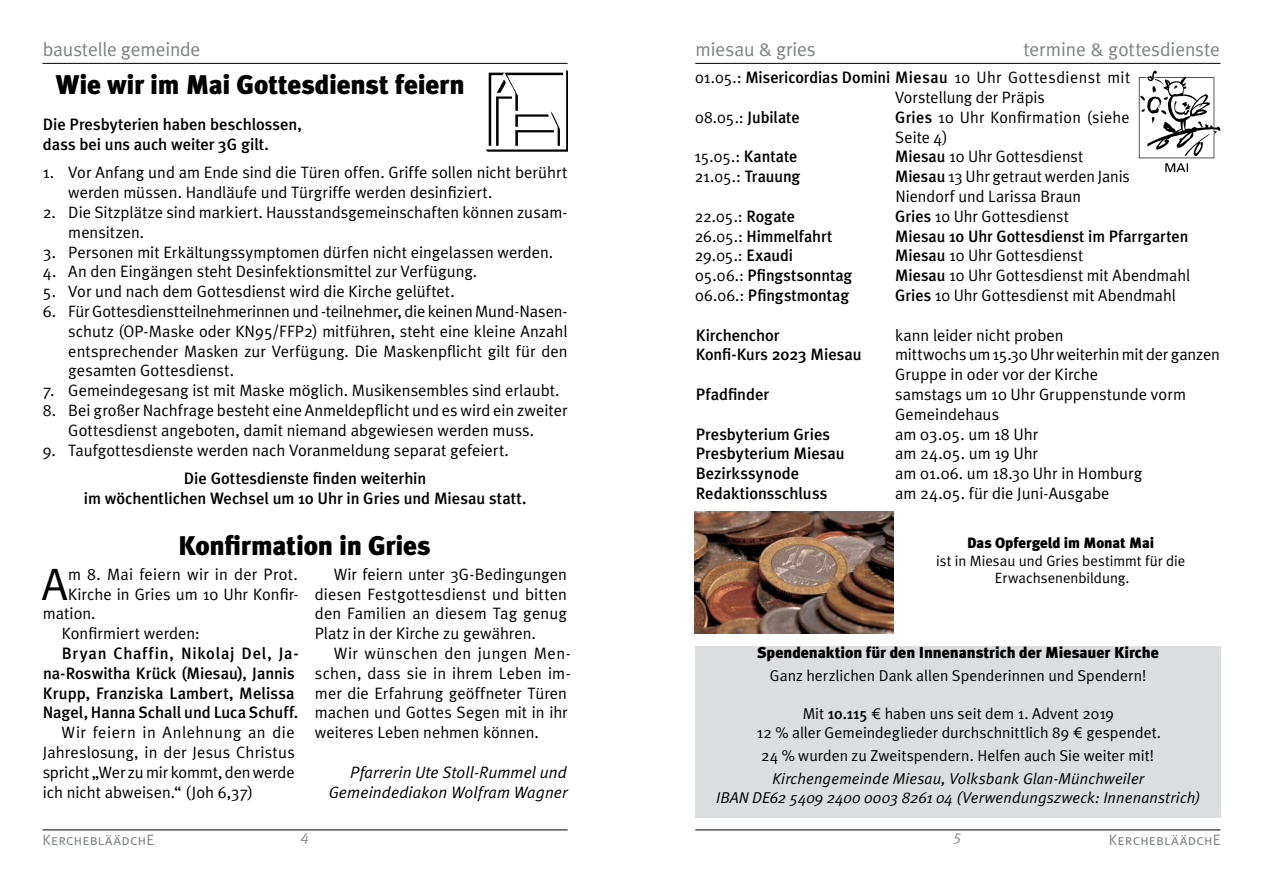
<style>
.page{position:relative;width:1263px;height:893px;background:#fff}
.page>*{position:absolute;margin:0;border:0;box-sizing:border-box;transform-origin:0 0}
.t1{font:45.3px "Meta Plus Normal";color:#000}
.t2{font:900 27px "Meta Plus";letter-spacing:-.01em;color:#000}
.t3{font:19.5px "Meta Plus Normal";letter-spacing:-.01em;color:#808285}
.t4{font:16.5px/19.8px "Meta Plus Normal";color:#000}
.t5{font:500 16.5px/19.8px "Meta Plus";color:#000}
.t6{font:italic 16.5px/19.8px "Meta Plus Normal";letter-spacing:.005em;color:#000;text-align:right}
.t7{font:15.75px/18.9px "Meta Plus Normal";color:#000;text-align:center}
.t8{font:italic 15.75px/18.9px "Meta Plus Normal";letter-spacing:.005em;color:#000;text-align:center}
.t9{font:900 15.75px "Meta Plus";color:#000}
.t10{font:15px "Meta Plus Normal Caps";letter-spacing:.015em;color:#808285}
.t11{font:italic 15px "Meta Plus Normal";color:#808285}
.t12{font:14.85px/17.9px "Meta Plus Normal";color:#000;text-align:center}
.t13{font:900 14.85px "Meta Plus";letter-spacing:-.005em;color:#000}
.s1{font-family:"Meta Plus";font-weight:500}
.s2{font-family:"Meta Plus Normal";font-weight:400}
.s3{font-family:"Meta Euro"}
</style>
<div class="page">
<hr style="left:43px;top:830px;width:525px;height:1px;background:#000">
<hr style="left:695px;top:830px;width:525px;height:1px;background:#000">
<hr style="left:43px;top:63px;width:525px;height:1px;background:#000">
<hr style="left:695px;top:63px;width:525px;height:1px;background:#000">
<img style="left:486px;top:70px;width:82px;height:82px">
<img style="left:1139px;top:70px;width:81px;height:102px">
<div style="left:696px;top:646px;width:525px;height:171px;background:#dcddde"></div>
<img style="left:695px;top:512px;width:199px;height:121px">
<p class="t3" style="left:43px;top:38px;width:159px">baustelle gemeinde</p>
<p class="t3" style="left:696px;top:38px;width:122px">miesau &amp; gries</p>
<p class="t3" style="left:1023px;top:38px;width:198px">termine &amp; gottesdienste</p>
<p class="t4" style="left:895px;top:67px;width:237px;text-indent:-200px">01.05.: <span class="s1">Misericordias Domini Miesau</span> 10 Uhr Gottesdienst mit<br>Vorstellung der Präpis</p>
<p class="t5" style="left:695px;top:107px;width:106px"><span class="s2">08.05.:</span> Jubilate</p>
<p class="t4" style="left:895px;top:107px;width:236px"><span class="s1">Gries</span> 10 Uhr Konfirmation (siehe<br>Seite 4)</p>
<p class="t4" style="left:694px;top:147px;width:104px">15.05.: <span class="s1">Kantate</span></p>
<p class="t4" style="left:895px;top:147px;width:190px"><span class="s1">Miesau</span> 10 Uhr Gottesdienst</p>
<p class="t4" style="left:695px;top:166px;width:107px">21.05.: <span class="s1">Trauung</span></p>
<p class="t4" style="left:895px;top:166px;width:236px"><span class="s1">Miesau</span> 13 Uhr getraut werden Janis<br>Niendorf und Larissa Braun</p>
<p class="t4" style="left:695px;top:206px;width:102px">22.05.: <span class="s1">Rogate</span></p>
<p class="t4" style="left:895px;top:206px;width:175px"><span class="s1">Gries</span> 10 Uhr Gottesdienst</p>
<p class="t5" style="left:695px;top:226px;width:139px"><span class="s2">26.05.:</span> Himmelfahrt</p>
<p class="t5" style="left:895px;top:226px;width:295px">Miesau 10 Uhr Gottesdienst im Pfarrgarten</p>
<p class="t4" style="left:695px;top:246px;width:100px">29.05.: <span class="s1">Exaudi</span></p>
<p class="t4" style="left:895px;top:246px;width:190px"><span class="s1">Miesau</span> 10 Uhr Gottesdienst</p>
<p class="t5" style="left:695px;top:265px;width:159px"><span class="s2">05.06.:</span> Pfingstsonntag</p>
<p class="t4" style="left:895px;top:265px;width:296px"><span class="s1">Miesau</span> 10 Uhr Gottesdienst mit Abendmahl</p>
<p class="t5" style="left:695px;top:285px;width:155px"><span class="s2">06.06.:</span> Pfingstmontag</p>
<p class="t4" style="left:895px;top:285px;width:282px"><span class="s1">Gries</span> 10 Uhr Gottesdienst mit Abendmahl</p>
<p class="t5" style="left:696px;top:325px;width:85px">Kirchenchor</p>
<p class="t4" style="left:895px;top:325px;width:170px">kann leider nicht proben</p>
<p class="t5" style="left:696px;top:345px;width:168px">Konfi-Kurs 2023 Miesau</p>
<p class="t4" style="left:895px;top:345px;width:326px">mittwochs um 15.30 Uhr weiterhin mit der ganzen<br>Gruppe in oder vor der Kirche</p>
<p class="t5" style="left:696px;top:384px;width:75px">Pfadfinder</p>
<p class="t4" style="left:895px;top:384px;width:293px">samstags um 10 Uhr Gruppenstunde vorm<br>Gemeindehaus</p>
<p class="t5" style="left:696px;top:424px;width:136px">Presbyterium Gries</p>
<p class="t4" style="left:895px;top:424px;width:144px">am 03.05. um 18 Uhr</p>
<p class="t5" style="left:696px;top:444px;width:151px">Presbyterium Miesau</p>
<p class="t4" style="left:895px;top:444px;width:144px">am 24.05. um 19 Uhr</p>
<p class="t5" style="left:696px;top:463px;width:105px">Bezirkssynode</p>
<p class="t4" style="left:895px;top:463px;width:248px">am 01.06. um 18.30 Uhr in Homburg</p>
<p class="t5" style="left:696px;top:483px;width:133px">Redaktionsschluss</p>
<p class="t4" style="left:895px;top:483px;width:216px">am 24.05. für die Juni-Ausgabe</p>
<h2 class="t2" style="left:56px;top:69px;width:411px">Wie wir im Mai Gottesdienst feiern</h2>
<p class="t5" style="left:43px;top:114px;width:261px">Die Presbyterien haben beschlossen, dass bei uns auch weiter 3G gilt.</p>
<p class="t4" style="left:68px;top:163px;width:501px;text-indent:-25px">1. Vor Anfang und am Ende sind die Türen offen. Griffe sollen nicht berührt werden müssen. Handläufe und Türgriffe werden desinfiziert.</p>
<p class="t4" style="left:68px;top:202px;width:501px;text-indent:-25px">2. Die Sitzplätze sind markiert. Hausstandsgemeinschaften können zusam&shy;mensitzen.</p>
<p class="t4" style="left:43px;top:242px;width:512px">3. Personen mit Erkältungssymptomen dürfen nicht eingelassen werden.</p>
<p class="t4" style="left:43px;top:262px;width:436px">4. An den Eingängen steht Desinfektionsmittel zur Verfügung.</p>
<p class="t4" style="left:43px;top:281px;width:413px">5. Vor und nach dem Gottesdienst wird die Kirche gelüftet.</p>
<p class="t4" style="left:68px;top:301px;width:501px;text-align:justify;text-indent:-25px">6. Für Gottesdienstteilnehmerinnen und -teilnehmer, die keinen Mund-Nasen&shy;schutz (OP-Maske oder KN95/FFP2) mitführen, steht eine kleine Anzahl entsprechender Masken zur Verfügung. Die Maskenpflicht gilt für den gesamten Gottesdienst.</p>
<p class="t4" style="left:43px;top:380px;width:518px">7. Gemeindegesang ist mit Maske möglich. Musikensembles sind erlaubt.</p>
<p class="t4" style="left:43px;top:400px;width:526px;text-align:center">8. Bei großer Nachfrage besteht eine Anmeldepflicht und es wird ein zweiter<br>Gottesdienst angeboten, damit niemand abgewiesen werden muss.</p>
<p class="t4" style="left:43px;top:440px;width:468px">9. Taufgottesdienste werden nach Voranmeldung separat gefeiert.</p>
<p class="t5" style="left:84px;top:468px;width:444px;text-align:center">Die Gottesdienste finden weiterhin<br>im wöchentlichen Wechsel um 10 Uhr in Gries und Miesau statt.</p>
<h2 class="t2" style="left:178px;top:530px;width:254px">Konfirmation in Gries</h2>
<h1 class="t1" style="left:42px;top:558px;width:27px">A</h1>
<p class="t4" style="left:68px;top:564px;width:231px">m 8. Mai feiern wir in der Prot.</p>
<p class="t13" style="left:967px;top:534px;width:189px">Das Opfergeld im Monat Mai</p>
<p class="t12" style="left:936px;top:551px;width:251px">ist in Miesau und Gries bestimmt für die<br>Erwachsenenbildung.</p>
<p class="t4" style="left:315px;top:564px;width:254px;text-align:justify;text-indent:19px">Wir feiern unter 3G-Bedingungen diesen Festgottesdienst und bitten den Familien an diesem Tag genug Platz in der Kirche zu gewähren.</p>
<p class="t4" style="left:315px;top:643px;width:257px;text-indent:19px">Wir wünschen den jungen Men&shy;schen, dass sie in ihrem Leben im&shy;mer die Erfahrung geöffneter Türen machen und Gottes Segen mit in ihr weiteres Leben nehmen können.</p>
<p class="t6" style="left:329px;top:762px;width:240px">Pfarrerin Ute Stoll-Rummel und<br>Gemeindediakon Wolfram Wagner</p>
<p class="t4" style="left:68px;top:584px;width:232px">Kirche in Gries um 10 Uhr Konfir-</p>
<p class="t4" style="left:43px;top:603px;width:54px">mation.</p>
<p class="t4" style="left:62px;top:623px;width:139px">Konfirmiert werden:</p>
<p class="t5" style="left:43px;top:643px;width:258px;text-indent:19px">Bryan Chaffin, Nikolaj Del, Ja&shy;na-Roswitha Krück (Miesau), Jannis Krupp, Franziska Lambert, Melissa Nagel, Hanna Schall und Luca Schuff.</p>
<p class="t4" style="left:43px;top:722px;width:254px;text-align:justify;text-indent:19px">Wir feiern in Anlehnung an die Jahreslosung, in der Jesus Christus spricht „Wer zu mir kommt, den werde ich nicht abweisen.“ (Joh 6,37)</p>
<p class="t9" style="left:757px;top:643px;width:403px">Spendenaktion für den Innenanstrich der Miesauer Kirche</p>
<p class="t7" style="left:770px;top:666px;width:378px">Ganz herzlichen Dank allen Spenderinnen und Spendern!</p>
<p class="t7" style="left:757px;top:704px;width:406px">Mit <span class="s1">10.115</span> <span class="s3">1</span> haben uns seit dem 1. Advent 2019<br>12 % aller Gemeindeglieder durchschnittlich 89 <span class="s3">1</span> gespendet.</p>
<p class="t7" style="left:761px;top:746px;width:394px">24 % wurden zu Zweitspendern. Helfen auch Sie weiter mit!</p>
<p class="t8" style="left:716px;top:769px;width:486px">Kirchengemeinde Miesau, Volksbank Glan-Münchweiler<br>IBAN DE62 5409 2400 0003 8261 04 (Verwendungszweck: Innenanstrich)</p>
<p class="t11" style="left:301px;top:827px;width:10px">4</p>
<p class="t11" style="left:954px;top:827px;width:10px">5</p>
<p class="t10" style="left:43px;top:831px;width:113px">KerchebläädchE</p>
<p class="t10" style="left:1109px;top:831px;width:113px">KerchebläädchE</p>
</div>
